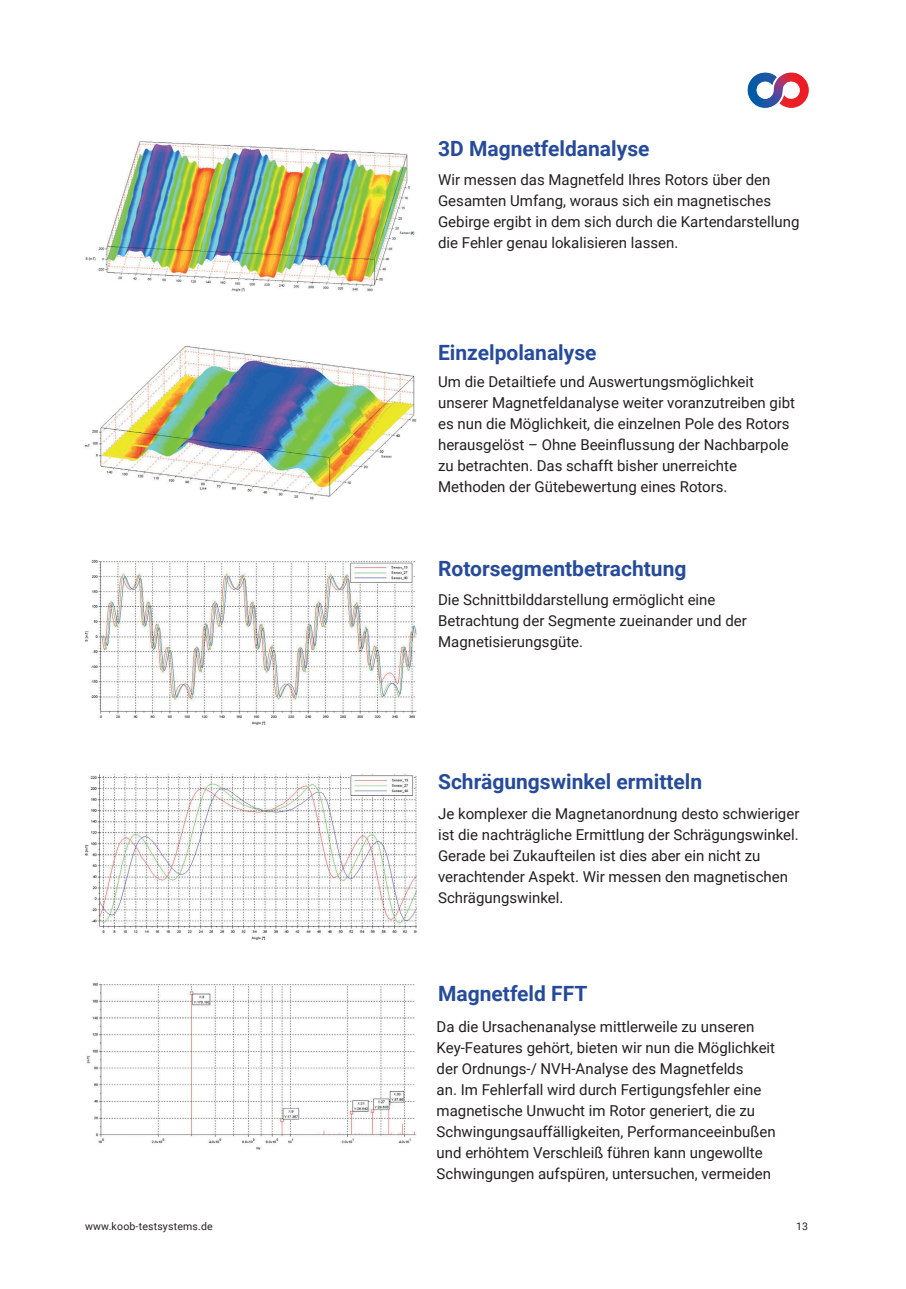
<style>
.page{position:relative;width:906px;height:1289px;background:#fff}
.page>*{position:absolute;margin:0;border:0;box-sizing:border-box;transform-origin:0 0}
.t1{font:700 21px "Roboto";color:#264b9b}
.Textkörper{font:15px/21px "Roboto";color:#231f20}
.t2{font:10.5px "Roboto";letter-spacing:.02em;color:#231f20}
</style>
<div class="page">
<img style="left:747px;top:72px;width:61px;height:35px">
<img style="left:86px;top:983px;width:330px;height:165px">
<img style="left:85px;top:774px;width:332px;height:166px">
<img style="left:85px;top:560px;width:332px;height:165px">
<img style="left:85px;top:346px;width:332px;height:154px">
<img style="left:85px;top:141px;width:330px;height:151px">
<h2 class="t1" style="left:438px;top:134px;width:213px">3D Magnetfeldanalyse</h2>
<p class="Textkörper" style="left:438px;top:168px;width:363px">Wir messen das Magnetfeld Ihres Rotors über den Gesamten Umfang, woraus sich ein magnetisches Gebirge ergibt in dem sich durch die Kartendarstellung die Fehler genau lokalisieren lassen.</p>
<h2 class="t1" style="left:438px;top:337px;width:160px">Einzelpolanalyse</h2>
<p class="Textkörper" style="left:438px;top:371px;width:358px">Um die Detailtiefe und Auswertungsmöglichkeit unserer Magnetfeldanalyse weiter voranzutreiben gibt es nun die Möglichkeit, die einzelnen Pole des Rotors herausgelöst – Ohne Beeinflussung der Nachbarpole zu betrachten. Das schafft bisher unerreichte Methoden der Gütebewertung eines Rotors.</p>
<h2 class="t1" style="left:438px;top:553px;width:250px">Rotorsegmentbetrachtung</h2>
<p class="Textkörper" style="left:438px;top:588px;width:310px">Die Schnittbilddarstellung ermöglicht eine<br>Betrachtung der Segmente zueinander und der<br>Magnetisierungsgüte.</p>
<h2 class="t1" style="left:438px;top:767px;width:266px">Schrägungswinkel ermitteln</h2>
<p class="Textkörper" style="left:438px;top:802px;width:363px">Je komplexer die Magnetanordnung desto schwieriger ist die nachträgliche Ermittlung der Schrägungswinkel.<br>Gerade bei Zukaufteilen ist dies aber ein nicht zu verachtender Aspekt. Wir messen den magnetischen Schrägungswinkel.</p>
<h2 class="t1" style="left:438px;top:978px;width:151px">Magnetfeld FFT</h2>
<p class="Textkörper" style="left:436px;top:1015px;width:340px">Da die Ursachenanalyse mittlerweile zu unseren Key-Features gehört, bieten wir nun die Möglichkeit der Ordnungs-/ NVH-Analyse des Magnetfelds<br>an. Im Fehlerfall wird durch Fertigungsfehler eine magnetische Unwucht im Rotor generiert, die zu Schwingungsauffälligkeiten, Performanceeinbußen und erhöhtem Verschleiß führen kann ungewollte Schwingungen aufspüren, untersuchen, vermeiden</p>
<p class="t2" style="left:85px;top:1218px;width:129px">www.koob-testsystems.de</p>
<p class="t2" style="left:796px;top:1218px;width:14px">13</p>
</div>
